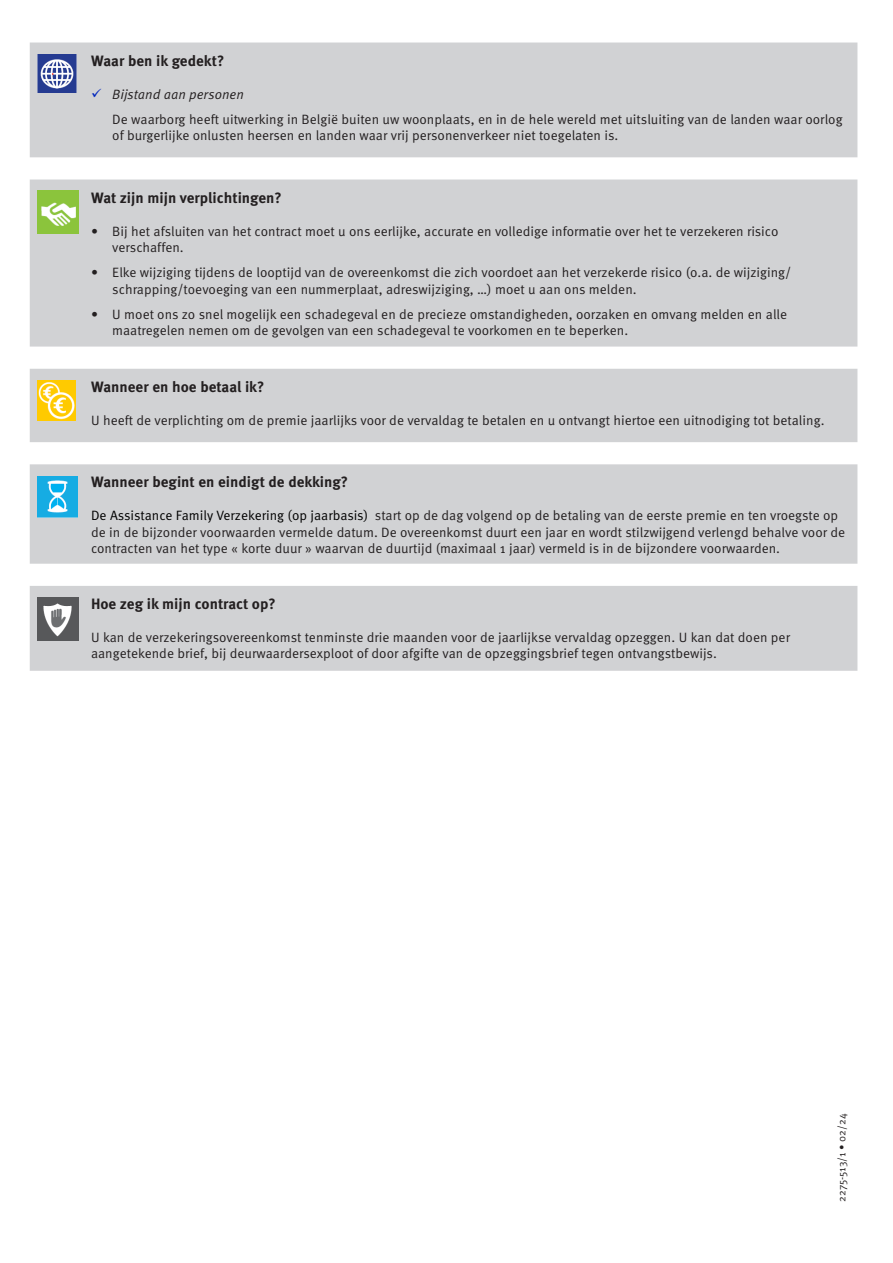
<style>
.page{position:relative;width:893px;height:1263px;background:#fff}
.page>*{position:absolute;margin:0;border:0;box-sizing:border-box;transform-origin:0 0}
.Gewone_tekst{font:700 15px "Meta Pro";color:#231f20}
.Gewone_tekst-2{font:13.5px/16.5px "Meta Pro Norm";color:#231f20}
.Gewone_tekst-3{font:13.5px "Meta Pro Norm Ita";color:#231f20}
.t1{font:10.5px "Meta Pro Norm";letter-spacing:-.01em;color:#231f20}
.s1{color:#0025bd}
.s2{color:#000}
</style>
<div class="page">
<svg style="left:30px;top:43px;width:827px;height:628px;background:#d7d8da"></svg>
<img style="left:37px;top:54px;width:39px;height:39px">
<img style="left:37px;top:190px;width:42px;height:43px">
<img style="left:37px;top:380px;width:39px;height:40px">
<img style="left:37px;top:476px;width:41px;height:41px">
<img style="left:37px;top:597px;width:41px;height:43px">
<p class="Gewone_tekst" style="left:91px;top:49px;width:135px">Waar ben ik gedekt?</p>
<p class="Gewone_tekst-3" style="left:91px;top:84px;width:154px"><span class="s1">✓</span> Bijstand aan personen</p>
<p class="Gewone_tekst-2" style="left:112px;top:110px;width:732px">De waarborg heeft uitwerking in België buiten uw woonplaats, en in de hele wereld met uitsluiting van de landen waar oorlog of burgerlijke onlusten heersen en landen waar vrij personenverkeer niet toegelaten is.</p>
<p class="Gewone_tekst" style="left:91px;top:186px;width:192px">Wat zijn mijn verplichtingen?</p>
<p class="Gewone_tekst-2" style="left:112px;top:222px;width:668px;text-indent:-21px">• Bij het afsluiten van het contract moet u ons eerlijke, accurate en volledige informatie over het te verzekeren risico verschaffen.</p>
<p class="Gewone_tekst-2" style="left:112px;top:263px;width:680px;text-indent:-21px">• Elke wijziging tijdens de looptijd van de overeenkomst die zich voordoet aan het verzekerde risico (o.a. de wijziging/ schrapping/toevoeging van een nummerplaat, adreswijziging, …) moet u aan ons melden.</p>
<p class="Gewone_tekst-2" style="left:112px;top:305px;width:676px;text-indent:-21px">• U moet ons zo snel mogelijk een schadegeval en de precieze omstandigheden, oorzaken en omvang melden en alle maatregelen nemen om de gevolgen van een schadegeval te voorkomen en te beperken.</p>
<p class="Gewone_tekst" style="left:91px;top:375px;width:175px">Wanneer en hoe betaal ik?</p>
<p class="Gewone_tekst-2" style="left:91px;top:411px;width:735px">U heeft de verplichting om de premie jaarlijks voor de vervaldag te betalen en u ontvangt hiertoe een uitnodiging tot betaling.</p>
<p class="Gewone_tekst" style="left:91px;top:470px;width:259px">Wanneer begint en eindigt de dekking?</p>
<p class="Gewone_tekst-2" style="left:91px;top:507px;width:756px"><span class="s2">De Assistance Family Verzekering (op jaarbasis)</span> start op de dag volgend op de betaling van de eerste premie en ten vroegste op de in de bijzonder voorwaarden vermelde datum. De overeenkomst duurt een jaar en wordt stilzwijgend verlengd behalve voor de contracten van het type « korte duur » waarvan de duurtijd (maximaal 1 jaar) vermeld is in de bijzondere voorwaarden.</p>
<p class="Gewone_tekst" style="left:91px;top:592px;width:186px">Hoe zeg ik mijn contract op?</p>
<p class="Gewone_tekst-2" style="left:91px;top:628px;width:700px">U kan de verzekeringsovereenkomst tenminste drie maanden voor de jaarlijkse vervaldag opzeggen. U kan dat doen per aangetekende brief, bij deurwaardersexploot of door afgifte van de opzeggingsbrief tegen ontvangstbewijs.</p>
<p class="t1" style="left:834px;top:1202px;width:90px;rotate:-90deg">2275-513/1 • 02/24</p>
</div>
